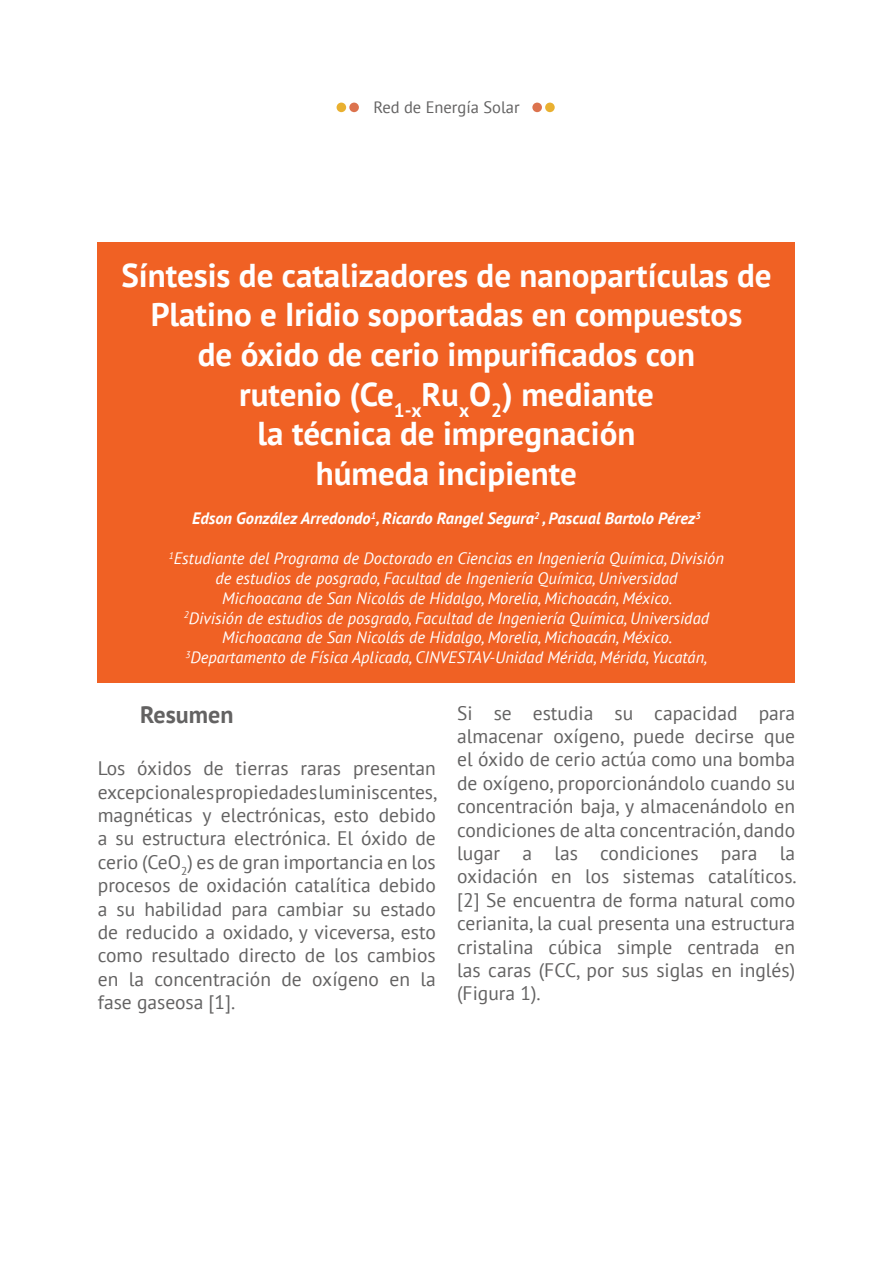
<style>
.page{position:relative;width:893px;height:1263px;background:#fff}
.page>*{position:absolute;margin:0;border:0;box-sizing:border-box;transform-origin:0 0}
.t1{font:700 33px/39.6px "PT Sans";color:#fff;text-align:center}
.t2{font:700 24px "PT Sans";color:#636262}
.t3{font:19.5px/23.4px "PT Sans";color:#636262;text-align:justify}
.t4{font:italic 16.5px "PT Sans";color:#fff}
.t5{font:italic 700 16.5px "PT Sans";color:#fff}
.t6{font:16.5px "PT Sans";color:#636262}
</style>
<div class="page">
<div style="left:337px;top:103px;width:9px;height:9px;background:#e9b030;border-radius:50%"></div>
<div style="left:545px;top:103px;width:10px;height:9px;background:#e9b030;border-radius:50%"></div>
<div style="left:349px;top:103px;width:10px;height:9px;background:#dc734e;border-radius:50%"></div>
<div style="left:532px;top:103px;width:10px;height:9px;background:#dc734e;border-radius:50%"></div>
<div style="left:98px;top:242px;width:697px;height:440px;background:#f06124"></div>
<p class="t6" style="left:373px;top:96px;width:148px">Red de Energía Solar</p>
<p class="t1" style="left:121px;top:255px;width:652px">Síntesis de catalizadores de nanopartículas de<br>Platino e Iridio soportadas en compuestos</p>
<p class="t1" style="left:198px;top:334px;width:499px">de óxido de cerio impurificados con</p>
<p class="t1" style="left:239px;top:374px;width:416px">rutenio (Ce<sub>1-x</sub>Ru<sub>x</sub>O<sub>2</sub>) mediante</p>
<p class="t1" style="left:258px;top:413px;width:379px">la técnica de impregnación</p>
<p class="t1" style="left:316px;top:453px;width:263px">húmeda incipiente</p>
<p class="t5" style="left:192px;top:508px;width:510px">Edson González Arredondo<sup>1</sup>, Ricardo Rangel Segura<sup>2</sup> , Pascual Bartolo Pérez<sup>3</sup></p>
<p class="t4" style="left:169px;top:548px;width:557px"><sup>1</sup>Estudiante del Programa de Doctorado en Ciencias en Ingeniería Química, División</p>
<p class="t4" style="left:215px;top:568px;width:464px">de estudios de posgrado, Facultad de Ingeniería Química, Universidad</p>
<p class="t4" style="left:222px;top:587px;width:452px">Michoacana de San Nicolás de Hidalgo, Morelia, Michoacán, México.</p>
<p class="t4" style="left:184px;top:607px;width:527px"><sup>2</sup>División de estudios de posgrado, Facultad de Ingeniería Química, Universidad</p>
<p class="t4" style="left:222px;top:627px;width:452px">Michoacana de San Nicolás de Hidalgo, Morelia, Michoacán, México.</p>
<p class="t4" style="left:185px;top:647px;width:523px"><sup>3</sup>Departamento de Física Aplicada, CINVESTAV-Unidad Mérida, Mérida, Yucatán,</p>
<p class="t2" style="left:140px;top:699px;width:95px">Resumen</p>
<p class="t3" style="left:98px;top:756px;width:341px">Los óxidos de tierras raras presentan excepcionales propiedades luminiscentes,</p>
<p class="t3" style="left:98px;top:803px;width:340px">magnéticas y electrónicas, esto debido a su estructura electrónica. El óxido de cerio (CeO<sub>2</sub>) es de gran importancia en los procesos de oxidación catalítica debido a su habilidad para cambiar su estado de reducido a oxidado, y viceversa, esto como resultado directo de los cambios en la concentración de oxígeno en la fase gaseosa [1].</p>
<p class="t3" style="left:457px;top:700px;width:340px">Si se estudia su capacidad para almacenar oxígeno, puede decirse que el óxido de cerio actúa como una bomba de oxígeno, proporcionándolo cuando su concentración baja, y almacenándolo en condiciones de alta concentración, dando</p>
<p class="t3" style="left:457px;top:841px;width:341px">lugar a las condiciones para la oxidación en los sistemas catalíticos. [2] Se encuentra de forma natural como cerianita, la cual presenta una estructura cristalina cúbica simple centrada en las caras (FCC, por sus siglas en inglés) (Figura 1).</p>
</div>
